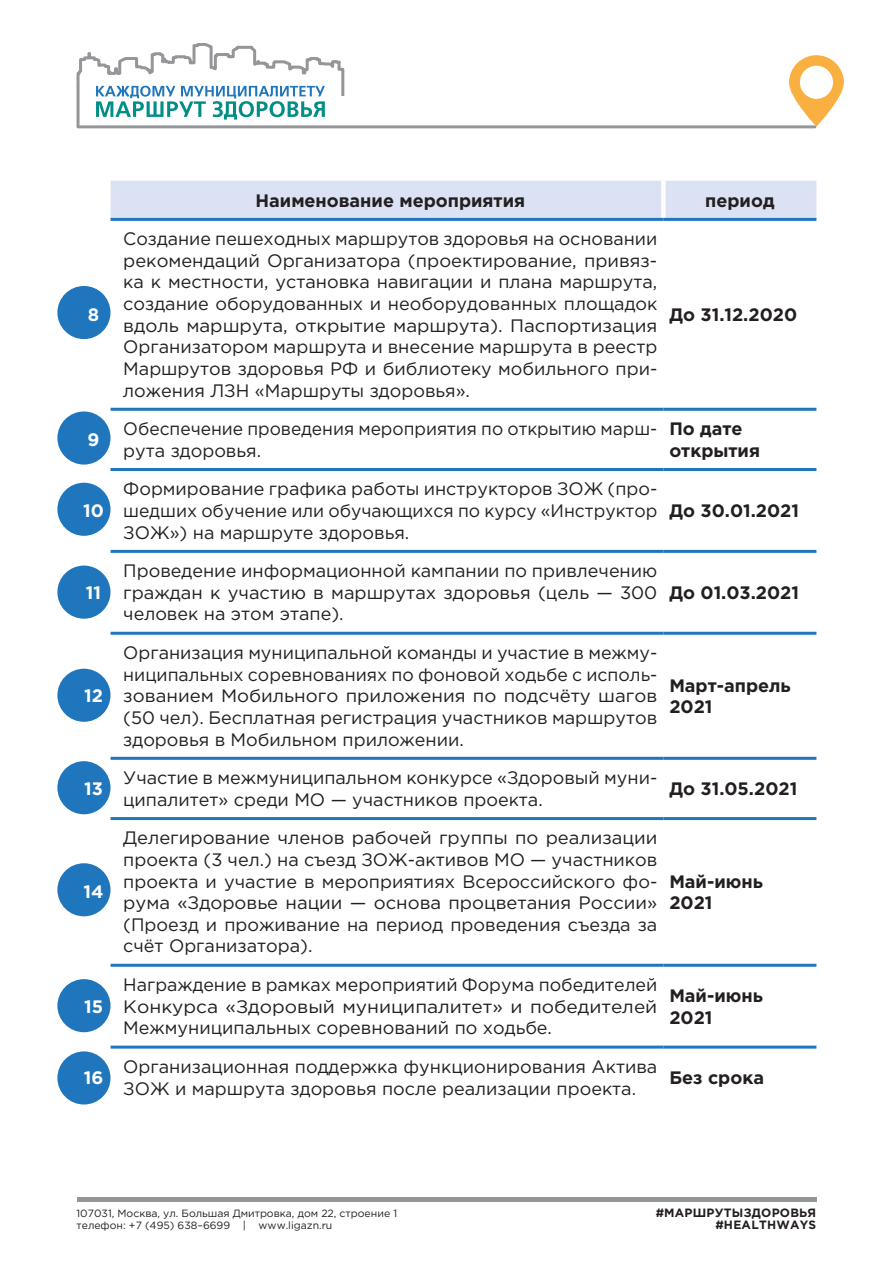
<style>
.page{position:relative;width:893px;height:1263px;background:#fff}
.page>*{position:absolute;margin:0;border:0;box-sizing:border-box;transform-origin:0 0}
.t1{font:18px/21.6px "Gotham Pro";color:#231f20;text-align:justify}
.t2{font:700 18px/21.6px "Gotham Pro";color:#231f20}
.t3{font:700 18px "Gotham Pro";color:#fff}
.t4{font:700 12px/12px "Gotham Pro";letter-spacing:.02em;color:#231f20;text-align:right}
.t5{font:10.5px/12.6px "Gotham Pro";color:#231f20}
</style>
<div class="page">
<hr style="left:77px;top:1197px;width:739px;height:4px;background:#949699">
<hr style="left:78px;top:125px;width:737px;height:3px;background:#949699">
<svg style="left:789px;top:55px;width:55px;height:72px"></svg>
<svg style="left:76px;top:43px;width:269px;height:77px"></svg>
<hr style="left:77px;top:86px;width:3px;height:41px;background:#949699">
<div style="left:57px;top:1051px;width:53px;height:53px;background:#1f76bc;border-radius:50%"></div>
<div style="left:57px;top:979px;width:53px;height:53px;background:#1f76bc;border-radius:50%"></div>
<div style="left:57px;top:863px;width:53px;height:53px;background:#1f76bc;border-radius:50%"></div>
<div style="left:57px;top:761px;width:53px;height:53px;background:#1f76bc;border-radius:50%"></div>
<div style="left:57px;top:669px;width:53px;height:53px;background:#1f76bc;border-radius:50%"></div>
<div style="left:57px;top:566px;width:53px;height:53px;background:#1f76bc;border-radius:50%"></div>
<div style="left:57px;top:483px;width:53px;height:53px;background:#1f76bc;border-radius:50%"></div>
<div style="left:57px;top:411px;width:53px;height:54px;background:#1f76bc;border-radius:50%"></div>
<div style="left:57px;top:286px;width:53px;height:53px;background:#1f76bc;border-radius:50%"></div>
<div style="left:111px;top:181px;width:705px;height:37px;background:#dae2f3"></div>
<div style="left:661px;top:181px;width:5px;height:37px;background:#fff"></div>
<hr style="left:111px;top:218px;width:552px;height:3px;background:#1f76bc">
<hr style="left:663px;top:218px;width:153px;height:3px;background:#1f76bc">
<hr style="left:111px;top:408px;width:552px;height:3px;background:#1f76bc">
<hr style="left:663px;top:408px;width:153px;height:3px;background:#1f76bc">
<hr style="left:111px;top:468px;width:552px;height:3px;background:#1f76bc">
<hr style="left:111px;top:550px;width:552px;height:3px;background:#1f76bc">
<hr style="left:111px;top:632px;width:552px;height:3px;background:#1f76bc">
<hr style="left:111px;top:757px;width:552px;height:3px;background:#1f76bc">
<hr style="left:111px;top:817px;width:552px;height:3px;background:#1f76bc">
<hr style="left:111px;top:964px;width:552px;height:3px;background:#1f76bc">
<hr style="left:111px;top:1045px;width:552px;height:3px;background:#1f76bc">
<hr style="left:663px;top:468px;width:153px;height:3px;background:#1f76bc">
<hr style="left:663px;top:550px;width:153px;height:3px;background:#1f76bc">
<hr style="left:663px;top:632px;width:153px;height:3px;background:#1f76bc">
<hr style="left:663px;top:757px;width:153px;height:3px;background:#1f76bc">
<hr style="left:663px;top:817px;width:153px;height:3px;background:#1f76bc">
<hr style="left:663px;top:964px;width:153px;height:3px;background:#1f76bc">
<hr style="left:663px;top:1045px;width:153px;height:3px;background:#1f76bc">
<p class="t3" style="left:88px;top:304px;width:13px">8</p>
<p class="t2" style="left:256px;top:189px;width:271px">Наименование мероприятия</p>
<p class="t2" style="left:705px;top:189px;width:71px">период</p>
<p class="t1" style="left:123px;top:228px;width:536px">Создание пешеходных маршрутов здоровья на основании рекомендаций Организатора (проектирование, привяз&shy;ка к местности, установка навигации и плана маршрута, создание оборудованных и необорудованных площадок вдоль маршрута, открытие маршрута). Паспортизация Организатором маршрута и внесение маршрута в реестр Маршрутов здоровья РФ и библиотеку мобильного при&shy;ложения ЛЗН «Маршруты здоровья».</p>
<p class="t2" style="left:669px;top:303px;width:129px">До 31.12.2020</p>
<p class="t3" style="left:88px;top:429px;width:13px">9</p>
<p class="t1" style="left:123px;top:418px;width:536px">Обеспечение проведения мероприятия по открытию марш&shy;рута здоровья.</p>
<p class="t2" style="left:669px;top:417px;width:92px">По дате открытия</p>
<p class="t3" style="left:83px;top:500px;width:22px">10</p>
<p class="t3" style="left:86px;top:582px;width:17px">11</p>
<p class="t3" style="left:84px;top:685px;width:20px">12</p>
<p class="t1" style="left:123px;top:478px;width:536px">Формирование графика работы инструкторов ЗОЖ (про&shy;шедших обучение или обучающихся по курсу «Инструктор ЗОЖ») на маршруте здоровья.</p>
<p class="t1" style="left:123px;top:560px;width:536px">Проведение информационной кампании по привлечению граждан к участию в маршрутах здоровья (цель — 300 человек на этом этапе).</p>
<p class="t1" style="left:123px;top:642px;width:536px">Организация муниципальной команды и участие в межму&shy;ниципальных соревнованиях по фоновой ходьбе с исполь&shy;зованием Мобильного приложения по подсчёту шагов (50 чел). Бесплатная регистрация участников маршрутов здоровья в Мобильном приложении.</p>
<p class="t2" style="left:669px;top:499px;width:131px">До 30.01.2021</p>
<p class="t2" style="left:669px;top:581px;width:131px">До 01.03.2021</p>
<p class="t2" style="left:669px;top:674px;width:123px">Март-апрель<br>2021</p>
<p class="t3" style="left:84px;top:778px;width:20px">13</p>
<p class="t1" style="left:123px;top:767px;width:536px">Участие в межмуниципальном конкурсе «Здоровый муни&shy;ципалитет» среди МО — участников проекта.</p>
<p class="t2" style="left:669px;top:777px;width:129px">До 31.05.2021</p>
<p class="t3" style="left:84px;top:882px;width:21px">14</p>
<p class="t3" style="left:84px;top:996px;width:20px">15</p>
<p class="t1" style="left:123px;top:827px;width:536px">Делегирование членов рабочей группы по реализации проекта (3 чел.) на съезд ЗОЖ-активов МО — участников проекта и участие в мероприятиях Всероссийского фо&shy;рума «Здоровье нации — основа процветания России» (Проезд и проживание на период проведения съезда за счёт Организатора).</p>
<p class="t2" style="left:669px;top:870px;width:95px">Май-июнь<br>2021</p>
<p class="t1" style="left:123px;top:974px;width:536px">Награждение в рамках мероприятий Форума победителей Конкурса «Здоровый муниципалитет» и победителей Межмуниципальных соревнований по ходьбе.</p>
<p class="t2" style="left:669px;top:984px;width:95px">Май-июнь<br>2021</p>
<p class="t3" style="left:84px;top:1067px;width:21px">16</p>
<p class="t1" style="left:123px;top:1056px;width:536px">Организационная поддержка функционирования Актива<br>ЗОЖ и маршрута здоровья после реализации проекта.</p>
<p class="t2" style="left:669px;top:1066px;width:96px">Без срока</p>
<p class="t5" style="left:77px;top:1206px;width:322px">107031, Москва, ул. Большая Дмитровка, дом 22, строение 1 телефон: +7 (495) 638–6699 | www.ligazn.ru</p>
<p class="t4" style="left:656px;top:1207px;width:162px">#МАРШРУТЫЗДОРОВЬЯ #HEALTHWAYS</p>
</div>
